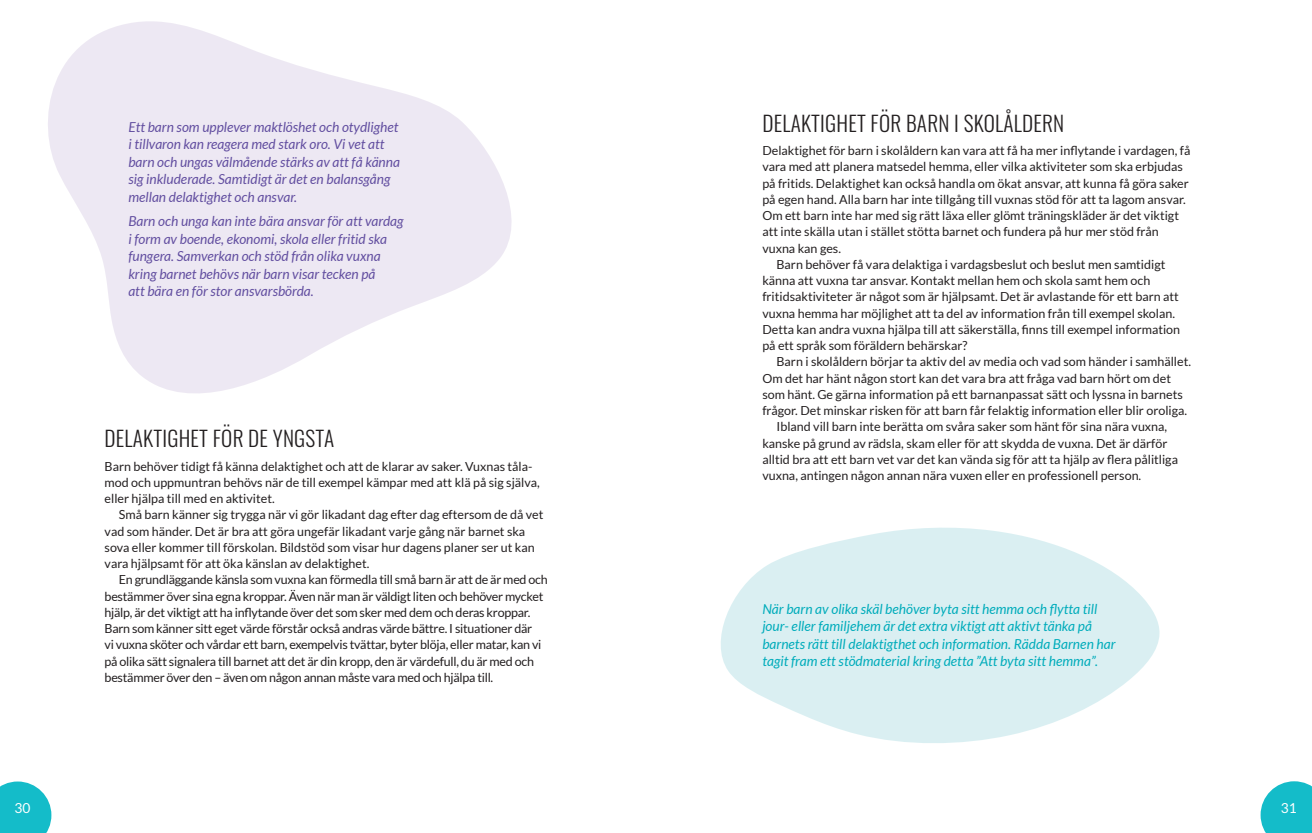
<style>
.page{position:relative;width:1312px;height:833px;background:#fff}
.page>*{position:absolute;margin:0;border:0;box-sizing:border-box;transform-origin:0 0}
.t1{font:300 21.25px "Oswald";letter-spacing:.01em;color:#231f20}
.t2{font:italic 13.75px/17.5px "Lato";color:#624ea0}
.t3{font:italic 13.75px/17.5px "Lato";color:#00acbb}
.t4{font:13.75px "Lato";color:#fff}
.t5{font:12.5px/16.2px "Lato";color:#231f20}
.t6{font:12.5px/16.2px "Lato";letter-spacing:-.02em;color:#231f20}
</style>
<div class="page">
<svg style="left:48px;top:21px;width:464px;height:372px;fill:#ede8f3"></svg>
<svg style="left:721px;top:527px;width:438px;height:216px;fill:#daeff2"></svg>
<svg style="left:0;top:781px;width:51px;height:52px"></svg>
<svg style="left:1260px;top:781px;width:51px;height:52px"></svg>
<p class="t2" style="left:128px;top:118px;width:273px">Ett barn som upplever maktlöshet och otydlighet i tillvaron kan reagera med stark oro. Vi vet att barn och ungas välmående stärks av att få känna sig inkluderade. Samtidigt är det en balansgång mellan delaktighet och ansvar.</p>
<p class="t2" style="left:128px;top:213px;width:277px">Barn och unga kan inte bära ansvar för att vardag i form av boende, ekonomi, skola eller fritid ska fungera. Samverkan och stöd från olika vuxna kring barnet behövs när barn visar tecken på<br>att bära en för stor ansvarsbörda.</p>
<h1 class="t1" style="left:105px;top:420px;width:231px">DELAKTIGHET FÖR DE YNGSTA</h1>
<p class="t5" style="left:105px;top:458px;width:436px">Barn behöver tidigt få känna delaktighet och att de klarar av saker. Vuxnas tåla&shy;mod och uppmuntran behövs när de till exempel kämpar med att klä på sig själva, eller hjälpa till med en aktivitet.</p>
<p class="t5" style="left:105px;top:506px;width:440px;text-indent:14px">Små barn känner sig trygga när vi gör likadant dag efter dag eftersom de då vet vad som händer. Det är bra att göra ungefär likadant varje gång när barnet ska sova eller kommer till förskolan. Bildstöd som visar hur dagens planer ser ut kan vara hjälpsamt för att öka känslan av delaktighet.</p>
<p class="t6" style="left:105px;top:571px;width:444px;text-indent:14px">En grundläggande känsla som vuxna kan förmedla till små barn är att de är med och bestämmer över sina egna kroppar. Även när man är väldigt liten och behöver mycket hjälp, är det viktigt att ha inflytande över det som sker med dem och deras kroppar.<br>Barn som känner sitt eget värde förstår också andras värde bättre. I situationer där<br>vi vuxna sköter och vårdar ett barn, exempelvis tvättar, byter blöja, eller matar, kan vi på olika sätt signalera till barnet att det är din kropp, den är värdefull, du är med och bestämmer över den – även om någon annan måste vara med och hjälpa till.</p>
<h1 class="t1" style="left:762px;top:104px;width:303px">DELAKTIGHET FÖR BARN I SKOLÅLDERN</h1>
<p class="t5" style="left:762px;top:142px;width:429px">Delaktighet för barn i skolåldern kan vara att få ha mer inflytande i vardagen, få</p>
<p class="t5" style="left:762px;top:159px;width:422px">vara med att planera matsedel hemma, eller vilka aktiviteter som ska erbjudas</p>
<p class="t5" style="left:762px;top:175px;width:428px">på fritids. Delaktighet kan också handla om ökat ansvar, att kunna få göra saker</p>
<p class="t5" style="left:762px;top:191px;width:425px">på egen hand. Alla barn har inte tillgång till vuxnas stöd för att ta lagom ansvar.</p>
<p class="t5" style="left:762px;top:207px;width:418px">Om ett barn inte har med sig rätt läxa eller glömt träningskläder är det viktigt</p>
<p class="t5" style="left:762px;top:224px;width:398px">att inte skälla utan i stället stötta barnet och fundera på hur mer stöd från</p>
<p class="t5" style="left:762px;top:240px;width:80px">vuxna kan ges.</p>
<p class="t5" style="left:776px;top:256px;width:390px">Barn behöver få vara delaktiga i vardagsbeslut och beslut men samtidigt</p>
<p class="t5" style="left:762px;top:272px;width:389px">känna att vuxna tar ansvar. Kontakt mellan hem och skola samt hem och</p>
<p class="t5" style="left:762px;top:289px;width:418px">fritidsaktiviteter är något som är hjälpsamt. Det är avlastande för ett barn att</p>
<p class="t5" style="left:762px;top:305px;width:414px">vuxna hemma har möjlighet att ta del av information från till exempel skolan.</p>
<p class="t5" style="left:762px;top:321px;width:419px">Detta kan andra vuxna hjälpa till att säkerställa, finns till exempel information</p>
<p class="t5" style="left:762px;top:337px;width:207px">på ett språk som föräldern behärskar?</p>
<p class="t5" style="left:776px;top:354px;width:416px">Barn i skolåldern börjar ta aktiv del av media och vad som händer i samhället.</p>
<p class="t5" style="left:762px;top:370px;width:410px">Om det har hänt någon stort kan det vara bra att fråga vad barn hört om det</p>
<p class="t5" style="left:762px;top:386px;width:422px">som hänt. Ge gärna information på ett barnanpassat sätt och lyssna in barnets</p>
<p class="t5" style="left:762px;top:402px;width:426px">frågor. Det minskar risken för att barn får felaktig information eller blir oroliga.</p>
<p class="t5" style="left:776px;top:419px;width:392px">Ibland vill barn inte berätta om svåra saker som hänt för sina nära vuxna,</p>
<p class="t5" style="left:762px;top:435px;width:406px">kanske på grund av rädsla, skam eller för att skydda de vuxna. Det är därför</p>
<p class="t5" style="left:762px;top:451px;width:417px">alltid bra att ett barn vet var det kan vända sig för att ta hjälp av flera pålitliga</p>
<p class="t5" style="left:762px;top:467px;width:380px">vuxna, antingen någon annan nära vuxen eller en professionell person.</p>
<p class="t3" style="left:762px;top:600px;width:355px">När barn av olika skäl behöver byta sitt hemma och flytta till jour- eller familjehem är det extra viktigt att aktivt tänka på barnets rätt till delaktigthet och information. Rädda Barnen har tagit fram ett stödmaterial kring detta ”Att byta sitt hemma”.</p>
<p class="t4" style="left:14px;top:800px;width:17px">30</p>
<p class="t4" style="left:1280px;top:800px;width:17px">31</p>
</div>
